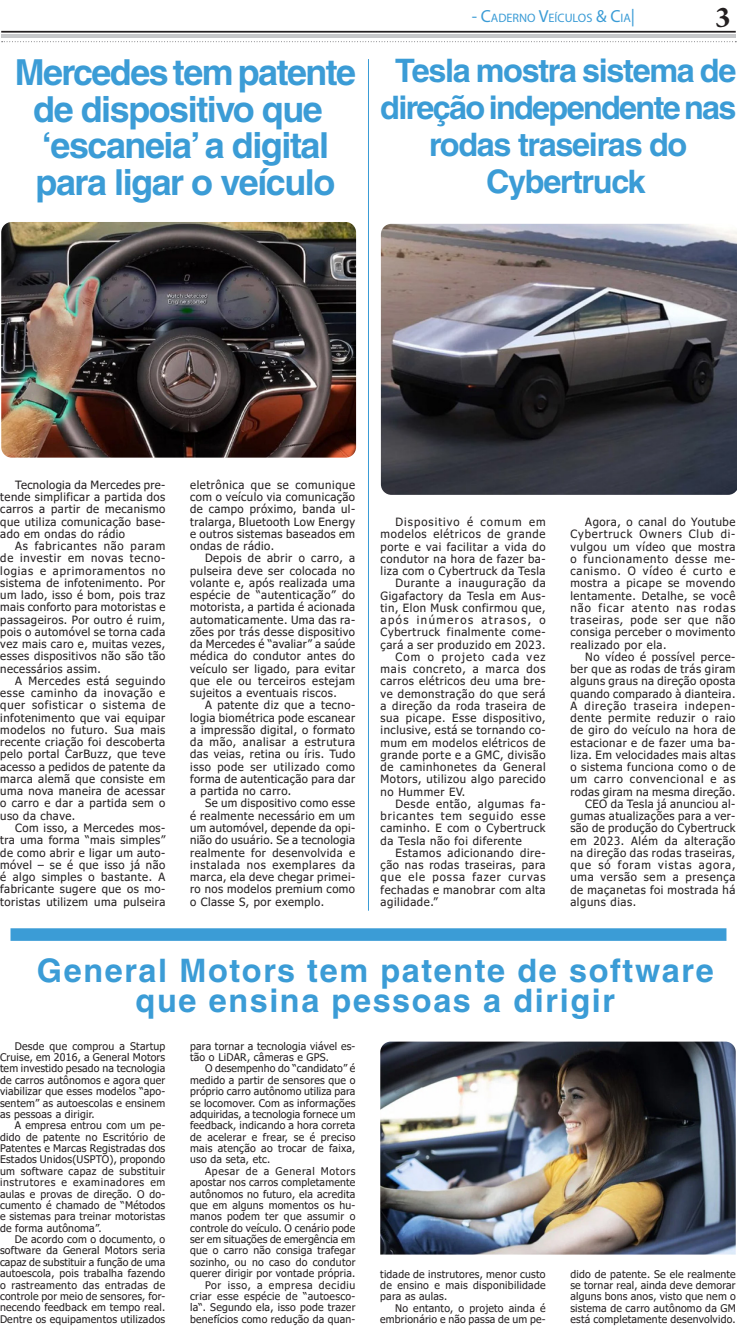
<style>
.page{position:relative;width:737px;height:1340px;background:#fff}
.page>*{position:absolute;margin:0;border:0;box-sizing:border-box;transform-origin:0 0}
.Texto_Jornal{font:700 35.88px/36.8px "Helvetica";letter-spacing:-.04em;color:#3b9cd6;text-align:center}
.Texto_Jornal-2{font:700 32.38px/36.8px "Helvetica";letter-spacing:-.04em;color:#3b9cd6;text-align:center}
.Texto_Jornal-3{font:700 32.38px "Helvetica";letter-spacing:.05em;color:#3b9cd6}
.t1{font:700 30.62px "Arno Pro";color:#231f20}
.t2{font:12.25px "Myriad Pro";color:#3b9cd6}
.Texto_Jornal-4{font:11.38px/12.2px "Tahoma";letter-spacing:.04em;color:#231f20;text-align:justify}
.Texto_Jornal-5{font:10.5px/11.4px "Tahoma";letter-spacing:.02em;color:#231f20;text-align:justify}
.s1{font-size:17.5px}
</style>
<div class="page">
<hr style="left:1px;top:35px;width:734px;height:3px;background:#c7c8ca">
<hr style="left:1px;top:31px;width:734px;height:2px;background:#231f20">
<svg style="left:2px;top:41px;width:734px;height:1px"></svg>
<div style="left:11px;top:928px;width:715px;height:12px;background:#3b9cd6"></div>
<img style="left:380px;top:1041px;width:355px;height:213px">
<img style="left:1px;top:222px;width:355px;height:235px">
<img style="left:381px;top:224px;width:356px;height:271px">
<hr style="left:368px;top:59px;width:1px;height:851px;background:#3b9cd6">
<p class="Texto_Jornal" style="left:15px;top:53px;width:343px">Mercedes tem patente de dispositivo que</p>
<p class="Texto_Jornal" style="left:42px;top:127px;width:288px">‘escaneia’ a digital</p>
<p class="Texto_Jornal" style="left:36px;top:163px;width:301px">para ligar o veículo</p>
<p class="t2" style="left:472px;top:11px;width:165px"><span class="s1">- C</span>ADERNO <span class="s1">V</span>EÍCULOS <span class="s1">&amp; C</span>IA<span class="s1">|</span></p>
<h3 class="t1" style="left:715px;top:-1px;width:17px">3</h3>
<p class="Texto_Jornal-2" style="left:380px;top:52px;width:358px">Tesla mostra sistema de direção independente nas rodas traseiras do</p>
<p class="Texto_Jornal-2" style="left:486px;top:162px;width:161px">Cybertruck</p>
<p class="Texto_Jornal-4" style="left:0;top:479px;width:166px;text-indent:15px">Tecnologia da Mercedes pre&shy;tende simplificar a partida dos carros a partir de mecanismo que utiliza comunicação base&shy;ado em ondas do rádio</p>
<p class="Texto_Jornal-4" style="left:0;top:540px;width:166px;text-indent:15px">As fabricantes não param de investir em novas tecno&shy;logias e aprimoramentos no sistema de infotenimento. Por um lado, isso é bom, pois traz mais conforto para motoristas e passageiros. Por outro é ruim, pois o automóvel se torna cada vez mais caro e, muitas vezes, esses dispositivos não são tão necessários assim.</p>
<p class="Texto_Jornal-4" style="left:0;top:675px;width:166px;text-indent:15px">A Mercedes está seguindo esse caminho da inovação e quer sofisticar o sistema de infotenimento que vai equipar modelos no futuro. Sua mais recente criação foi descoberta pelo portal CarBuzz, que teve acesso a pedidos de patente da marca alemã que consiste em uma nova maneira de acessar o carro e dar a partida sem o uso da chave.</p>
<p class="Texto_Jornal-4" style="left:0;top:822px;width:166px;text-indent:15px">Com isso, a Mercedes mos&shy;tra uma forma “mais simples” de como abrir e ligar um auto&shy;móvel – se é que isso já não é algo simples o bastante. A fabricante sugere que os mo&shy;toristas utilizem uma pulseira</p>
<p class="Texto_Jornal-4" style="left:190px;top:479px;width:166px">eletrônica que se comunique com o veículo via comunicação de campo próximo, banda ul&shy;tralarga, Bluetooth Low Energy e outros sistemas baseados em ondas de rádio.</p>
<p class="Texto_Jornal-4" style="left:190px;top:552px;width:166px;text-indent:15px">Depois de abrir o carro, a pulseira deve ser colocada no volante e, após realizada uma espécie de “autenticação” do motorista, a partida é acionada automaticamente. Uma das ra&shy;zões por trás desse dispositivo da Mercedes é “avaliar” a saúde médica do condutor antes do veículo ser ligado, para evitar que ele ou terceiros estejam sujeitos a eventuais riscos.</p>
<p class="Texto_Jornal-4" style="left:190px;top:699px;width:166px;text-indent:15px">A patente diz que a tecno&shy;logia biométrica pode escanear a impressão digital, o formato da mão, analisar a estrutura das veias, retina ou íris. Tudo isso pode ser utilizado como forma de autenticação para dar a partida no carro.</p>
<p class="Texto_Jornal-4" style="left:190px;top:797px;width:166px;text-indent:15px">Se um dispositivo como esse é realmente necessário em um um automóvel, depende da opi&shy;nião do usuário. Se a tecnologia realmente for desenvolvida e instalada nos exemplares da marca, ela deve chegar primei&shy;ro nos modelos premium como o Classe S, por exemplo.</p>
<p class="Texto_Jornal-4" style="left:380px;top:516px;width:166px;text-indent:15px">Dispositivo é comum em modelos elétricos de grande porte e vai facilitar a vida do condutor na hora de fazer ba&shy;liza com o Cybertruck da Tesla</p>
<p class="Texto_Jornal-4" style="left:380px;top:577px;width:166px;text-indent:15px">Durante a inauguração da Gigafactory da Tesla em Aus&shy;tin, Elon Musk confirmou que, após inúmeros atrasos, o Cybertruck finalmente come&shy;çará a ser produzido em 2023.</p>
<p class="Texto_Jornal-4" style="left:380px;top:651px;width:166px;text-indent:15px">Com o projeto cada vez mais concreto, a marca dos carros elétricos deu uma bre&shy;ve demonstração do que será a direção da roda traseira de sua picape. Esse dispositivo, inclusive, está se tornando co&shy;mum em modelos elétricos de grande porte e a GMC, divisão de caminhonetes da General Motors, utilizou algo parecido no Hummer EV.</p>
<p class="Texto_Jornal-4" style="left:380px;top:798px;width:166px;text-indent:15px">Desde então, algumas fa&shy;bricantes tem seguido esse caminho. E com o Cybertruck da Tesla não foi diferente</p>
<p class="Texto_Jornal-4" style="left:380px;top:847px;width:166px;text-indent:15px">Estamos adicionando dire&shy;ção nas rodas traseiras, para que ele possa fazer curvas fechadas e manobrar com alta agilidade.”</p>
<p class="Texto_Jornal-4" style="left:570px;top:516px;width:166px;text-indent:15px">Agora, o canal do Youtube Cybertruck Owners Club di&shy;vulgou um vídeo que mostra o funcionamento desse me&shy;canismo. O vídeo é curto e mostra a picape se movendo lentamente. Detalhe, se você não ficar atento nas rodas traseiras, pode ser que não consiga perceber o movimento realizado por ela.</p>
<p class="Texto_Jornal-4" style="left:570px;top:651px;width:166px;text-indent:15px">No vídeo é possível perce&shy;ber que as rodas de trás giram alguns graus na direção oposta quando comparado à dianteira.<br>A direção traseira indepen&shy;dente permite reduzir o raio de giro do veículo na hora de estacionar e de fazer uma ba&shy;liza. Em velocidades mais altas o sistema funciona como o de um carro convencional e as rodas giram na mesma direção.</p>
<p class="Texto_Jornal-4" style="left:570px;top:798px;width:166px;text-indent:15px">CEO da Tesla já anunciou al&shy;gumas atualizações para a ver&shy;são de produção do Cybertruck em 2023. Além da alteração na direção das rodas traseiras, que só foram vistas agora, uma versão sem a presença de maçanetas foi mostrada há alguns dias.</p>
<p class="Texto_Jornal-3" style="left:37px;top:951px;width:678px">General Motors tem patente de software</p>
<p class="Texto_Jornal-3" style="left:136px;top:980px;width:481px">que ensina pessoas a dirigir</p>
<p class="Texto_Jornal-5" style="left:0;top:1040px;width:167px;text-indent:15px">Desde que comprou a Startup Cruise, em 2016, a General Motors tem investido pesado na tecnologia de carros autônomos e agora quer viabilizar que esses modelos “apo&shy;sentem” as autoescolas e ensinem as pessoas a dirigir.</p>
<p class="Texto_Jornal-5" style="left:0;top:1120px;width:167px;text-indent:15px">A empresa entrou com um pe&shy;dido de patente no Escritório de Patentes e Marcas Registradas dos Estados Unidos(USPTO), propondo um software capaz de substituir instrutores e examinadores em aulas e provas de direção. O do&shy;cumento é chamado de “Métodos e sistemas para treinar motoristas de forma autônoma”.</p>
<p class="Texto_Jornal-5" style="left:0;top:1234px;width:167px;text-indent:15px">De acordo com o documento, o software da General Motors seria capaz de substituir a função de uma autoescola, pois trabalha fazendo o rastreamento das entradas de controle por meio de sensores, for&shy;necendo feedback em tempo real.<br>Dentre os equipamentos utilizados</p>
<p class="Texto_Jornal-5" style="left:190px;top:1040px;width:167px">para tornar a tecnologia viável es&shy;tão o LiDAR, câmeras e GPS.</p>
<p class="Texto_Jornal-5" style="left:190px;top:1063px;width:167px;text-indent:15px">O desempenho do “candidato” é medido a partir de sensores que o próprio carro autônomo utiliza para se locomover. Com as informações adquiridas, a tecnologia fornece um feedback, indicando a hora correta de acelerar e frear, se é preciso mais atenção ao trocar de faixa, uso da seta, etc.</p>
<p class="Texto_Jornal-5" style="left:190px;top:1165px;width:167px;text-indent:15px">Apesar de a General Motors apostar nos carros completamente autônomos no futuro, ela acredita que em alguns momentos os hu&shy;manos podem ter que assumir o controle do veículo. O cenário pode ser em situações de emergência em que o carro não consiga trafegar sozinho, ou no caso do condutor querer dirigir por vontade própria.</p>
<p class="Texto_Jornal-5" style="left:190px;top:1279px;width:167px;text-indent:15px">Por isso, a empresa decidiu criar esse espécie de “autoesco&shy;la“. Segundo ela, isso pode trazer benefícios como redução da quan-</p>
<p class="Texto_Jornal-5" style="left:380px;top:1268px;width:167px">tidade de instrutores, menor custo de ensino e mais disponibilidade para as aulas.</p>
<p class="Texto_Jornal-5" style="left:380px;top:1302px;width:167px;text-align:right">No entanto, o projeto ainda é embrionário e não passa de um pe-</p>
<p class="Texto_Jornal-5" style="left:570px;top:1268px;width:167px">dido de patente. Se ele realmente se tornar real, ainda deve demorar alguns bons anos, visto que nem o sistema de carro autônomo da GM está completamente desenvolvido.</p>
</div>
